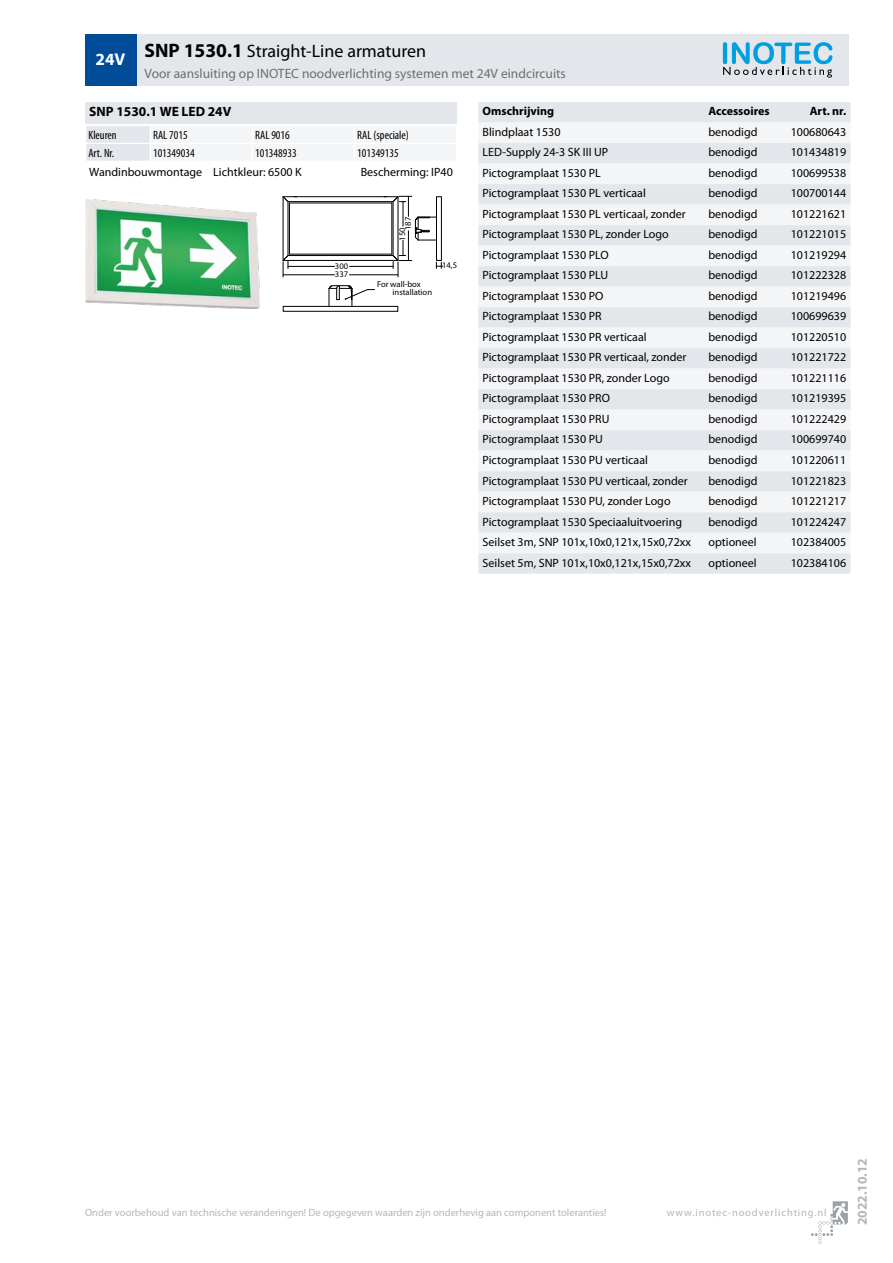
<style>
.page{position:relative;width:893px;height:1263px;background:#fff}
.page>*{position:absolute;margin:0;border:0;box-sizing:border-box;transform-origin:0 0}
.t1{font:18px "Myriad Pro";color:#000}
.t2{font:700 17.1px "Myriad Pro";color:#fff}
.t3{font:13.5px "Myriad Pro";color:#706f6f}
.t4{font:700 13.5px "Myriad Pro";color:#000}
.t5{font:700 13.5px "Myriad Pro";color:#b6b6ba}
.t6{font:12px "Myriad Pro";color:#000}
.t7{font:condensed 12px "Myriad Pro";color:#000}
.t8{font:700 12px "Myriad Pro";color:#000}
.t9{font:10.5px "Myriad Pro";color:#b6b6ba}
.t10{font:10.5px "Myriad Pro";letter-spacing:.08em;color:#b6b6ba}
.t11{font:8.55px/7.6px "Myriad Pro";color:#000}
.s1{font-weight:700;font-size:19.5px}
</style>
<div class="page">
<svg style="left:811px;top:1201px;width:37px;height:43px"></svg>
<img style="left:85px;top:199px;width:174px;height:109px">
<hr style="left:349px;top:266px;width:44px;height:1px;background:#000">
<hr style="left:288px;top:266px;width:47px;height:1px;background:#000">
<div style="left:283px;top:196px;width:115px;height:65px;border:1px solid #000"></div>
<hr style="left:288px;top:255px;width:105px;height:1px;background:#000">
<hr style="left:288px;top:201px;width:105px;height:1px;background:#000">
<svg style="left:283px;top:196px;width:14px;height:6px"></svg>
<hr style="left:288px;top:202px;width:1px;height:54px;background:#000">
<hr style="left:289px;top:254px;width:103px;height:1px;background:#000">
<hr style="left:289px;top:203px;width:103px;height:1px;background:#000">
<hr style="left:289px;top:203px;width:1px;height:51px;background:#000">
<hr style="left:349px;top:275px;width:49px;height:1px;background:#000">
<hr style="left:283px;top:275px;width:52px;height:1px;background:#000">
<svg style="left:283px;top:255px;width:6px;height:22px"></svg>
<svg style="left:384px;top:196px;width:59px;height:81px"></svg>
<div style="left:436px;top:197px;width:5px;height:63px;background:#fff"></div>
<div style="left:436px;top:196px;width:6px;height:65px;border:1px solid #000"></div>
<div style="left:283px;top:306px;width:115px;height:6px;border:1px solid #000"></div>
<svg style="left:328px;top:285px;width:47px;height:21px"></svg>
<svg style="left:85px;top:102px;width:372px;height:59px"></svg>
<hr style="left:85px;top:125px;width:65px;height:1px;background:#fff">
<hr style="left:150px;top:125px;width:102px;height:1px;background:#fff">
<hr style="left:252px;top:125px;width:102px;height:1px;background:#fff">
<hr style="left:354px;top:125px;width:103px;height:1px;background:#fff">
<hr style="left:85px;top:143px;width:65px;height:1px;background:#fff">
<hr style="left:150px;top:143px;width:102px;height:1px;background:#fff">
<hr style="left:252px;top:143px;width:102px;height:1px;background:#fff">
<hr style="left:354px;top:143px;width:103px;height:1px;background:#fff">
<div style="left:136px;top:34px;width:712px;height:51px;background:#e3e6ea"></div>
<div style="left:85px;top:34px;width:51px;height:51px;background:#004c99"></div>
<svg style="left:723px;top:42px;width:109px;height:36px"></svg>
<div style="left:478px;top:102px;width:372px;height:472px;background:#e3e6ea"></div>
<svg style="left:478px;top:123px;width:372px;height:430px;fill:#f4f5f7"></svg>
<h2 class="t2" style="left:96px;top:48px;width:31px">24V</h2>
<h1 class="t1" style="left:145px;top:40px;width:283px"><span class="s1">SNP 1530.1</span> Straight-Line armaturen</h1>
<p class="t3" style="left:145px;top:65px;width:423px">Voor aansluiting op INOTEC noodverlichting systemen met 24V eindcircuits</p>
<p class="t4" style="left:89px;top:103px;width:144px">SNP 1530.1 WE LED 24V</p>
<p class="t7" style="left:88px;top:128px;width:30px">Kleuren</p>
<p class="t7" style="left:153px;top:128px;width:36px">RAL 7015</p>
<p class="t7" style="left:255px;top:128px;width:36px">RAL 9016</p>
<p class="t7" style="left:357px;top:128px;width:53px">RAL (speciale)</p>
<p class="t7" style="left:88px;top:145px;width:27px">Art. Nr.</p>
<p class="t7" style="left:153px;top:145px;width:43px">101349034</p>
<p class="t7" style="left:255px;top:145px;width:43px">101348933</p>
<p class="t7" style="left:357px;top:145px;width:43px">101349135</p>
<p class="t6" style="left:89px;top:164px;width:214px">Wandinbouwmontage Lichtkleur: 6500 K</p>
<p class="t6" style="left:361px;top:164px;width:94px">Bescherming: IP40</p>
<p class="t11" style="left:404px;top:230px;width:15px;rotate:-90deg">187</p>
<p class="t11" style="left:398px;top:240px;width:15px;rotate:-90deg">150</p>
<p class="t11" style="left:335px;top:262px;width:15px">300</p>
<p class="t11" style="left:442px;top:262px;width:16px">14,5</p>
<p class="t11" style="left:335px;top:271px;width:15px">337</p>
<p class="t11" style="left:393px;top:280px;width:41px;text-indent:-15px">For wall-box installation</p>
<p class="t8" style="left:483px;top:103px;width:73px">Omschrijving</p>
<p class="t8" style="left:708px;top:103px;width:63px">Accessoires</p>
<p class="t8" style="left:810px;top:103px;width:38px">Art. nr.</p>
<p class="t6" style="left:483px;top:124px;width:79px">Blindplaat 1530</p>
<p class="t6" style="left:708px;top:124px;width:51px">benodigd</p>
<p class="t6" style="left:791px;top:124px;width:57px">100680643</p>
<p class="t6" style="left:483px;top:145px;width:127px">LED-Supply 24-3 SK III UP</p>
<p class="t6" style="left:708px;top:145px;width:51px">benodigd</p>
<p class="t6" style="left:791px;top:145px;width:57px">101434819</p>
<p class="t6" style="left:483px;top:165px;width:120px">Pictogramplaat 1530 PL</p>
<p class="t6" style="left:708px;top:165px;width:51px">benodigd</p>
<p class="t6" style="left:791px;top:165px;width:57px">100699538</p>
<p class="t6" style="left:483px;top:186px;width:165px">Pictogramplaat 1530 PL verticaal</p>
<p class="t6" style="left:708px;top:186px;width:51px">benodigd</p>
<p class="t6" style="left:791px;top:186px;width:57px">100700144</p>
<p class="t6" style="left:483px;top:206px;width:205px">Pictogramplaat 1530 PL verticaal, zonder</p>
<p class="t6" style="left:708px;top:206px;width:51px">benodigd</p>
<p class="t6" style="left:791px;top:206px;width:57px">101221621</p>
<p class="t6" style="left:483px;top:227px;width:188px">Pictogramplaat 1530 PL, zonder Logo</p>
<p class="t6" style="left:708px;top:227px;width:51px">benodigd</p>
<p class="t6" style="left:791px;top:227px;width:57px">101221015</p>
<p class="t6" style="left:483px;top:247px;width:128px">Pictogramplaat 1530 PLO</p>
<p class="t6" style="left:708px;top:247px;width:51px">benodigd</p>
<p class="t6" style="left:791px;top:247px;width:57px">101219294</p>
<p class="t6" style="left:483px;top:268px;width:127px">Pictogramplaat 1530 PLU</p>
<p class="t6" style="left:708px;top:268px;width:51px">benodigd</p>
<p class="t6" style="left:791px;top:268px;width:57px">101222328</p>
<p class="t6" style="left:483px;top:288px;width:122px">Pictogramplaat 1530 PO</p>
<p class="t6" style="left:708px;top:288px;width:51px">benodigd</p>
<p class="t6" style="left:791px;top:288px;width:57px">101219496</p>
<p class="t6" style="left:483px;top:309px;width:121px">Pictogramplaat 1530 PR</p>
<p class="t6" style="left:708px;top:309px;width:51px">benodigd</p>
<p class="t6" style="left:791px;top:309px;width:57px">100699639</p>
<p class="t6" style="left:483px;top:329px;width:165px">Pictogramplaat 1530 PR verticaal</p>
<p class="t6" style="left:708px;top:329px;width:51px">benodigd</p>
<p class="t6" style="left:791px;top:329px;width:57px">101220510</p>
<p class="t6" style="left:483px;top:350px;width:205px">Pictogramplaat 1530 PR verticaal, zonder</p>
<p class="t6" style="left:708px;top:350px;width:51px">benodigd</p>
<p class="t6" style="left:791px;top:350px;width:57px">101221722</p>
<p class="t6" style="left:483px;top:370px;width:188px">Pictogramplaat 1530 PR, zonder Logo</p>
<p class="t6" style="left:708px;top:370px;width:51px">benodigd</p>
<p class="t6" style="left:791px;top:370px;width:57px">101221116</p>
<p class="t6" style="left:483px;top:391px;width:129px">Pictogramplaat 1530 PRO</p>
<p class="t6" style="left:708px;top:391px;width:51px">benodigd</p>
<p class="t6" style="left:791px;top:391px;width:57px">101219395</p>
<p class="t6" style="left:483px;top:411px;width:128px">Pictogramplaat 1530 PRU</p>
<p class="t6" style="left:708px;top:411px;width:51px">benodigd</p>
<p class="t6" style="left:791px;top:411px;width:57px">101222429</p>
<p class="t6" style="left:483px;top:432px;width:122px">Pictogramplaat 1530 PU</p>
<p class="t6" style="left:708px;top:432px;width:51px">benodigd</p>
<p class="t6" style="left:791px;top:432px;width:57px">100699740</p>
<p class="t6" style="left:483px;top:453px;width:167px">Pictogramplaat 1530 PU verticaal</p>
<p class="t6" style="left:708px;top:453px;width:51px">benodigd</p>
<p class="t6" style="left:791px;top:453px;width:57px">101220611</p>
<p class="t6" style="left:483px;top:473px;width:207px">Pictogramplaat 1530 PU verticaal, zonder</p>
<p class="t6" style="left:708px;top:473px;width:51px">benodigd</p>
<p class="t6" style="left:791px;top:473px;width:57px">101221823</p>
<p class="t6" style="left:483px;top:494px;width:189px">Pictogramplaat 1530 PU, zonder Logo</p>
<p class="t6" style="left:708px;top:494px;width:51px">benodigd</p>
<p class="t6" style="left:791px;top:494px;width:57px">101221217</p>
<p class="t6" style="left:483px;top:514px;width:201px">Pictogramplaat 1530 Speciaaluitvoering</p>
<p class="t6" style="left:708px;top:514px;width:51px">benodigd</p>
<p class="t6" style="left:791px;top:514px;width:57px">101224247</p>
<p class="t6" style="left:483px;top:535px;width:210px">Seilset 3m, SNP 101x,10x0,121x,15x0,72xx</p>
<p class="t6" style="left:708px;top:535px;width:50px">optioneel</p>
<p class="t6" style="left:791px;top:535px;width:57px">102384005</p>
<p class="t6" style="left:483px;top:555px;width:210px">Seilset 5m, SNP 101x,10x0,121x,15x0,72xx</p>
<p class="t6" style="left:708px;top:555px;width:50px">optioneel</p>
<p class="t6" style="left:791px;top:555px;width:57px">102384106</p>
<p class="t9" style="left:85px;top:1205px;width:523px">Onder voorbehoud van technische veranderingen! De opgegeven waarden zijn onderhevig aan component toleranties!</p>
<p class="t10" style="left:667px;top:1205px;width:161px">www.inotec-noodverlichting.nl</p>
<p class="t5" style="left:854px;top:1225px;width:68px;rotate:-90deg">2022.10.12</p>
</div>
